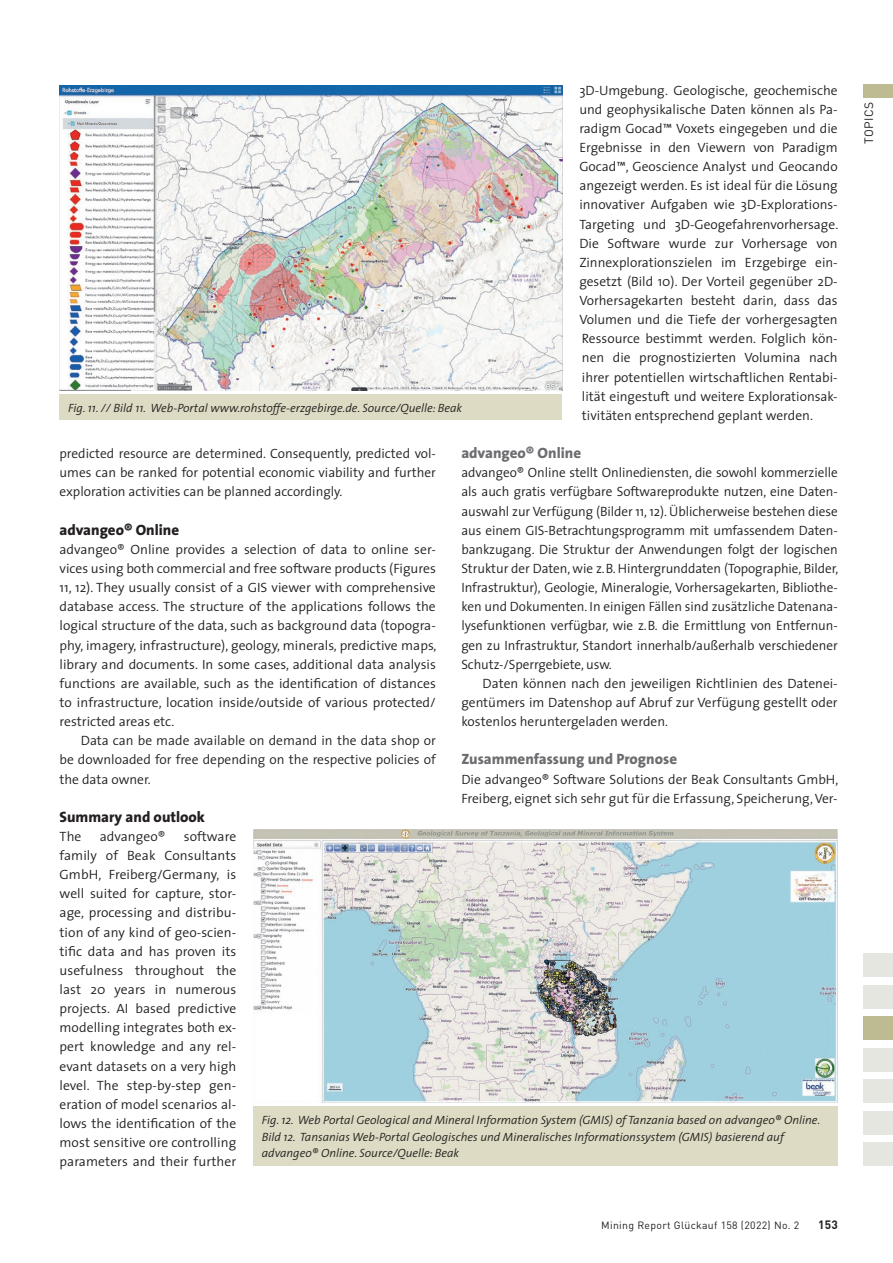
<style>
.page{position:relative;width:893px;height:1263px;background:#fff}
.page>*{position:absolute;margin:0;border:0;box-sizing:border-box;transform-origin:0 0}
.t1{font:800 15px "The Sans";color:#6c6d70}
.t2{font:800 15px "The Sans";color:#231f20}
.t3{font:300 13.5px/19.2px "The Sans";color:#231f20;text-align:justify}
.t4{font:italic 300 12px/16.5px "The Sans";color:#231f20}
.t5{font:12px "DIN";letter-spacing:.03em;color:#231f20}
.t6{font:700 12px "DIN";color:#231f20}
.t7{font:10.5px "DIN";letter-spacing:.03em;color:#231f20}
</style>
<div class="page">
<div style="left:863px;top:84px;width:30px;height:13px;background:#bebb92"></div>
<div style="left:863px;top:1016px;width:30px;height:24px;background:#bebb92"></div>
<div style="left:863px;top:1079px;width:30px;height:24px;background:#e6e6e1"></div>
<div style="left:863px;top:1048px;width:30px;height:24px;background:#e6e6e1"></div>
<div style="left:863px;top:1111px;width:30px;height:24px;background:#e6e6e1"></div>
<div style="left:863px;top:1142px;width:30px;height:24px;background:#e6e6e1"></div>
<div style="left:863px;top:985px;width:30px;height:24px;background:#e6e6e1"></div>
<div style="left:863px;top:953px;width:30px;height:24px;background:#e6e6e1"></div>
<img style="left:60px;top:85px;width:502px;height:306px">
<img style="left:253px;top:829px;width:585px;height:273px">
<div style="left:60px;top:394px;width:502px;height:26px;background:#dddbc3"></div>
<div style="left:253px;top:1107px;width:585px;height:59px;background:#dddbc3"></div>
<p class="t3" style="left:579px;top:80px;width:260px">3D-Umgebung. Geologische, geochemische und geophysikalische Daten können als Pa&shy;radigm Gocad™ Voxets eingegeben und die Ergebnisse in den Viewern von Paradigm Gocad™, Geoscience Analyst und Geocando angezeigt werden. Es ist ideal für die Lösung innovativer Aufgaben wie 3D-Explorations-Targeting und 3D-Geogefahrenvorhersage.<br>Die Software wurde zur Vorhersage von Zinnexplorationszielen im Erzgebirge ein&shy;gesetzt (Bild 10). Der Vorteil gegenüber 2D-Vorhersagekarten besteht darin, dass das Volumen und die Tiefe der vorhergesagten Ressource bestimmt werden. Folglich kön&shy;nen die prognostizierten Volumina nach ihrer potentiellen wirtschaftlichen Rentabi&shy;lität eingestuft und weitere Explorationsak&shy;tivitäten entsprechend geplant werden.</p>
<p class="t1" style="left:461px;top:440px;width:121px">advangeo® Online</p>
<p class="t3" style="left:461px;top:463px;width:378px">advangeo® Online stellt Onlinediensten, die sowohl kommerzielle als auch gratis verfügbare Softwareprodukte nutzen, eine Daten&shy;auswahl zur Verfügung (Bilder 11, 12). Üblicherweise bestehen diese aus einem GIS-Betrachtungsprogramm mit umfassendem Daten&shy;bankzugang. Die Struktur der Anwendungen folgt der logischen Struktur der Daten, wie z.B. Hintergrunddaten (Topographie, Bilder, Infrastruktur), Geologie, Mineralogie, Vorhersagekarten, Bibliothe&shy;ken und Dokumenten. In einigen Fällen sind zusätzliche Datenana&shy;lysefunktionen verfügbar, wie z.B. die Ermittlung von Entfernun&shy;gen zu Infrastruktur, Standort innerhalb/außerhalb verschiedener Schutz-/Sperrgebiete, usw.</p>
<p class="t3" style="left:461px;top:673px;width:378px;text-indent:21px">Daten können nach den jeweiligen Richtlinien des Datenei&shy;gentümers im Datenshop auf Abruf zur Verfügung gestellt oder kostenlos heruntergeladen werden.</p>
<p class="t1" style="left:461px;top:747px;width:217px">Zusammenfassung und Prognose</p>
<p class="t3" style="left:461px;top:769px;width:378px">Die advangeo® Software Solutions der Beak Consultants GmbH,<br>Freiberg, eignet sich sehr gut für die Erfassung, Speicherung, Ver-</p>
<p class="t4" style="left:68px;top:399px;width:396px">Fig. 11. // Bild 11. Web-Portal www.rohstoffe-erzgebirge.de. Source/Quelle: Beak</p>
<p class="t3" style="left:60px;top:444px;width:378px">predicted resource are determined. Consequently, predicted vol&shy;umes can be ranked for potential economic viability and further exploration activities can be planned accordingly.</p>
<p class="t2" style="left:60px;top:517px;width:121px">advangeo® Online</p>
<p class="t3" style="left:60px;top:539px;width:378px;text-align:left">advangeo® Online provides a selection of data to online ser&shy;vices using both commercial and free software products (Figures 11, 12). They usually consist of a GIS viewer with comprehensive database access. The structure of the applications follows the logical structure of the data, such as background data (topogra&shy;phy, imagery, infrastructure), geology, minerals, predictive maps, library and documents. In some cases, additional data analysis functions are available, such as the identification of distances to infrastructure, location inside/outside of various protected/ restricted areas etc.</p>
<p class="t3" style="left:60px;top:731px;width:378px;text-indent:21px">Data can be made available on demand in the data shop or be downloaded for free depending on the respective policies of the data owner.</p>
<p class="t2" style="left:60px;top:804px;width:147px">Summary and outlook</p>
<p class="t3" style="left:60px;top:826px;width:23px">The</p>
<p class="t3" style="left:100px;top:826px;width:67px">advangeo®</p>
<p class="t3" style="left:60px;top:826px;width:178px;text-indent:124px">software family of Beak Consultants GmbH, Freiberg/Germany, is well suited for capture, stor&shy;age, processing and distribu&shy;tion of any kind of geo-scien&shy;tific data and has proven its usefulness throughout the last 20 years in numerous projects. AI based predictive modelling integrates both ex&shy;pert knowledge and any rel&shy;evant datasets on a very high level. The step-by-step gen&shy;eration of model scenarios al&shy;lows the identification of the most sensitive ore controlling parameters and their further</p>
<p class="t4" style="left:262px;top:1112px;width:560px">Fig. 12. Web Portal Geological and Mineral Information System (GMIS) of Tanzania based on advangeo® Online.<br>Bild 12. Tansanias Web-Portal Geologisches und Mineralisches Informationssystem (GMIS) basierend auf advangeo® Online. Source/Quelle: Beak</p>
<p class="t7" style="left:601px;top:1218px;width:200px">Mining Report Glückauf 158 (2022) No. 2</p>
<p class="t6" style="left:818px;top:1217px;width:21px">153</p>
<p class="t5" style="left:861px;top:144px;width:43px;rotate:-90deg">TOPICS</p>
</div>
